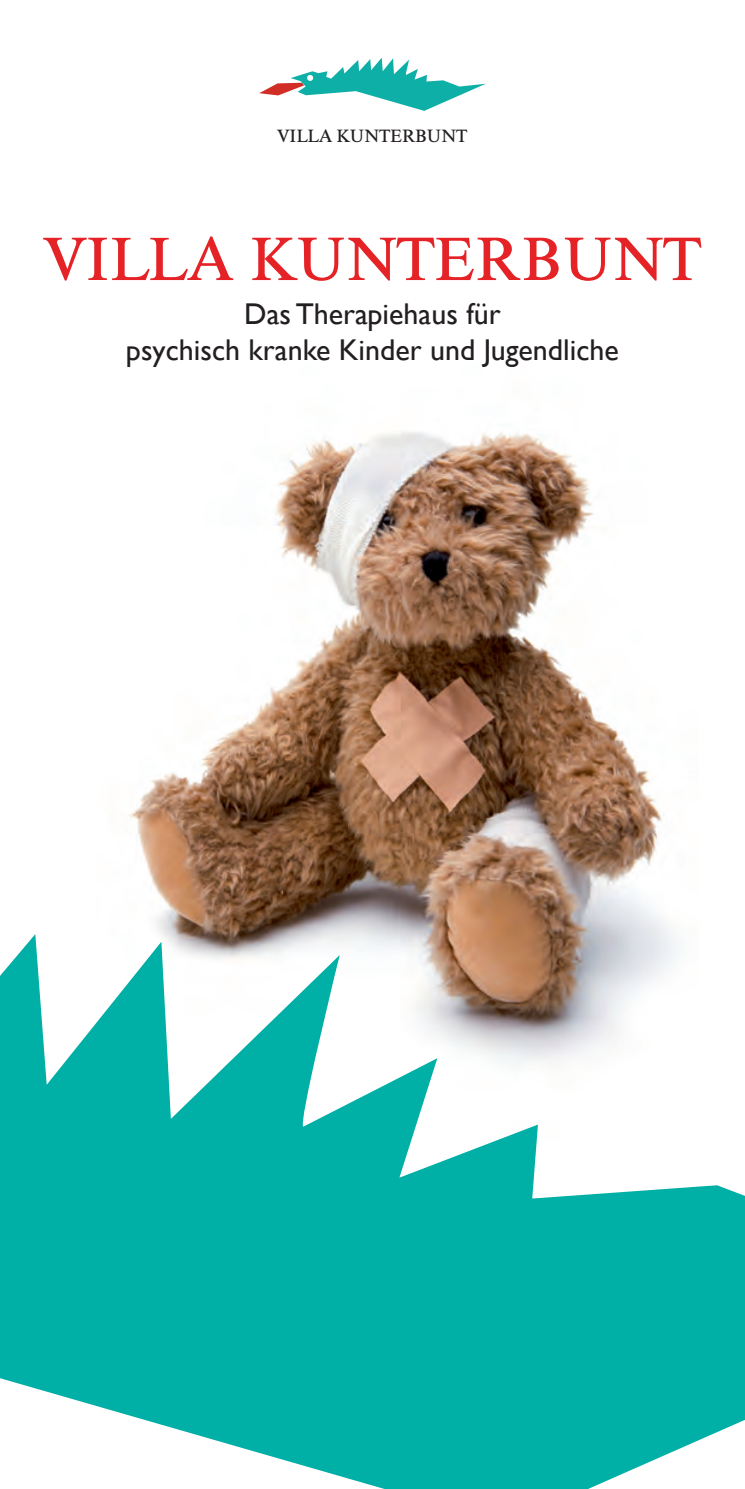
<style>
.page{position:relative;width:745px;height:1489px;background:#fff}
.page>*{position:absolute;margin:0;border:0;box-sizing:border-box;transform-origin:0 0}
.t1{font:60px "Times BQ";color:#e52226}
.t2{font:30px/36px "Gill Sans";color:#231f20;text-align:center}
.t3{font:17.5px "Times Expert BQ";color:#231f20}
</style>
<div class="page">
<img style="left:128px;top:431px;width:545px;height:503px">
<svg style="left:259px;top:58px;width:226px;height:53px"></svg>
<svg style="left:0;top:934px;width:744px;height:554px;fill:#00afa5"></svg>
<p class="t3" style="left:277px;top:126px;width:192px">VILLA KUNTERBUNT</p>
<h1 class="t1" style="left:43px;top:224px;width:659px">VILLA KUNTE RBUNT</h1>
<p class="t2" style="left:126px;top:295px;width:494px">Das Therapiehaus für<br>psychisch kranke Kinder und Jugendliche</p>
</div>
